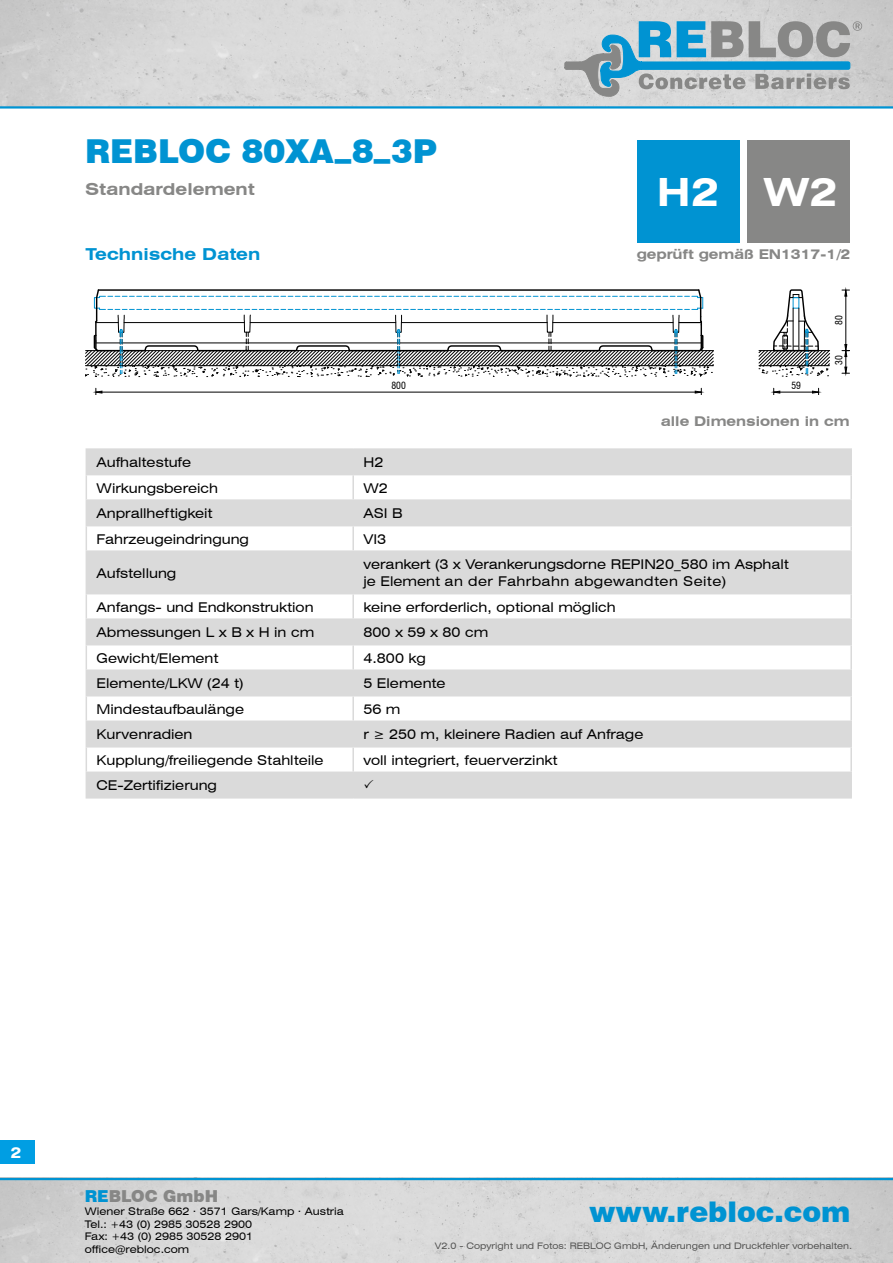
<style>
.page{position:relative;width:893px;height:1263px;background:#fff}
.page>*{position:absolute;margin:0;border:0;box-sizing:border-box;transform-origin:0 0}
.t1{font:700 expanded 39px "Swiss 721 BT";color:#fff}
.t2{font:900 33px "Swiss 721 BT";color:#0093d2}
.t3{font:900 28.5px "Swiss 721 BT";color:#0093d2}
.t4{font:700 expanded 16.5px "Swiss 721 BT";color:#0093d2}
.t5{font:700 expanded 16.5px "Swiss 721 BT";color:#878786}
.t6{font:900 16.5px "Swiss 721 BT";color:#878786}
.t7{font:700 expanded 15px "Swiss 721 BT";color:#fff}
.t8{font:expanded 13.5px/16.5px "Swiss 721 BT";color:#000}
.t9{font:700 expanded 13.5px "Swiss 721 BT";color:#878786}
.t10{font:expanded 10.5px/13.2px "Swiss 721 BT";color:#000}
.t11{font:condensed 9.6px "Swiss 721 BT";color:#000}
.t12{font:expanded 9px "Swiss 721 BT";color:#545453}
.s1{color:#0093d2}
</style>
<div class="page">
<svg style="left:87px;top:450px;width:763px;height:347px;fill:#dadada"></svg>
<hr style="left:352px;top:450px;width:2px;height:24px;background:#dadada">
<hr style="left:352px;top:475px;width:2px;height:24px;background:#dadada">
<hr style="left:352px;top:501px;width:2px;height:24px;background:#dadada">
<hr style="left:352px;top:526px;width:2px;height:24px;background:#dadada">
<hr style="left:352px;top:552px;width:2px;height:41px;background:#dadada">
<hr style="left:352px;top:620px;width:2px;height:24px;background:#dadada">
<hr style="left:352px;top:645px;width:2px;height:24px;background:#dadada">
<hr style="left:352px;top:671px;width:2px;height:24px;background:#dadada">
<hr style="left:352px;top:696px;width:2px;height:24px;background:#dadada">
<hr style="left:352px;top:722px;width:2px;height:24px;background:#dadada">
<hr style="left:352px;top:747px;width:2px;height:24px;background:#dadada">
<hr style="left:352px;top:773px;width:2px;height:24px;background:#dadada">
<hr style="left:352px;top:594px;width:2px;height:24px;background:#dadada">
<hr style="left:86px;top:448px;width:267px;height:2px;background:#dadada">
<hr style="left:353px;top:448px;width:499px;height:2px;background:#dadada">
<hr style="left:850px;top:450px;width:2px;height:24px;background:#dadada">
<hr style="left:86px;top:474px;width:267px;height:1px;background:#dadada">
<hr style="left:353px;top:474px;width:499px;height:1px;background:#dadada">
<hr style="left:850px;top:475px;width:2px;height:24px;background:#dadada">
<hr style="left:86px;top:499px;width:267px;height:2px;background:#dadada">
<hr style="left:353px;top:499px;width:499px;height:2px;background:#dadada">
<hr style="left:850px;top:501px;width:2px;height:24px;background:#dadada">
<hr style="left:86px;top:525px;width:267px;height:1px;background:#dadada">
<svg style="left:86px;top:450px;width:1px;height:100px"></svg>
<hr style="left:353px;top:525px;width:499px;height:1px;background:#dadada">
<hr style="left:850px;top:526px;width:2px;height:24px;background:#dadada">
<hr style="left:86px;top:550px;width:267px;height:2px;background:#dadada">
<hr style="left:86px;top:552px;width:1px;height:41px;background:#dadada">
<hr style="left:353px;top:550px;width:499px;height:2px;background:#dadada">
<hr style="left:850px;top:552px;width:2px;height:41px;background:#dadada">
<hr style="left:86px;top:593px;width:267px;height:1px;background:#dadada">
<hr style="left:353px;top:593px;width:499px;height:1px;background:#dadada">
<hr style="left:850px;top:594px;width:2px;height:24px;background:#dadada">
<hr style="left:86px;top:618px;width:267px;height:2px;background:#dadada">
<hr style="left:353px;top:618px;width:499px;height:2px;background:#dadada">
<hr style="left:850px;top:620px;width:2px;height:24px;background:#dadada">
<hr style="left:86px;top:644px;width:267px;height:1px;background:#dadada">
<hr style="left:353px;top:644px;width:499px;height:1px;background:#dadada">
<hr style="left:850px;top:645px;width:2px;height:24px;background:#dadada">
<hr style="left:86px;top:669px;width:267px;height:2px;background:#dadada">
<hr style="left:353px;top:669px;width:499px;height:2px;background:#dadada">
<hr style="left:850px;top:671px;width:2px;height:24px;background:#dadada">
<hr style="left:86px;top:695px;width:267px;height:1px;background:#dadada">
<hr style="left:353px;top:695px;width:499px;height:1px;background:#dadada">
<hr style="left:850px;top:696px;width:2px;height:24px;background:#dadada">
<hr style="left:86px;top:720px;width:267px;height:2px;background:#dadada">
<hr style="left:353px;top:720px;width:499px;height:2px;background:#dadada">
<hr style="left:850px;top:722px;width:2px;height:24px;background:#dadada">
<hr style="left:86px;top:746px;width:267px;height:1px;background:#dadada">
<hr style="left:353px;top:746px;width:499px;height:1px;background:#dadada">
<hr style="left:850px;top:747px;width:2px;height:24px;background:#dadada">
<hr style="left:86px;top:771px;width:267px;height:2px;background:#dadada">
<svg style="left:86px;top:594px;width:1px;height:203px"></svg>
<hr style="left:353px;top:771px;width:499px;height:2px;background:#dadada">
<hr style="left:850px;top:773px;width:2px;height:24px;background:#dadada">
<hr style="left:86px;top:797px;width:267px;height:1px;background:#dadada">
<hr style="left:353px;top:797px;width:499px;height:1px;background:#dadada">
<div style="left:637px;top:140px;width:102px;height:102px;background:#0093d2"></div>
<div style="left:748px;top:140px;width:102px;height:102px;background:#878786"></div>
<img style="left:0;top:1180px;width:893px;height:83px">
<hr style="left:0;top:1178px;width:893px;height:2px;background:#0093d2">
<div style="left:0;top:1141px;width:34px;height:23px;background:#009ee3"></div>
<img style="left:0;top:0;width:893px;height:106px">
<hr style="left:0;top:106px;width:893px;height:3px;background:#0093d2">
<hr style="left:102px;top:392px;width:593px;height:1px;background:#000">
<svg style="left:95px;top:388px;width:8px;height:7px"></svg>
<svg style="left:694px;top:388px;width:8px;height:7px"></svg>
<hr style="left:780px;top:392px;width:32px;height:1px;background:#000">
<svg style="left:812px;top:388px;width:7px;height:7px"></svg>
<svg style="left:773px;top:388px;width:7px;height:7px"></svg>
<hr style="left:845px;top:296px;width:1px;height:48px;background:#000">
<svg style="left:842px;top:289px;width:7px;height:8px"></svg>
<svg style="left:842px;top:344px;width:7px;height:30px"></svg>
<svg style="left:85px;top:289px;width:629px;height:88px"></svg>
<svg style="left:758px;top:289px;width:72px;height:88px"></svg>
<hr style="left:759px;top:365px;width:47px;height:1px;background:#000">
<hr style="left:677px;top:365px;width:36px;height:1px;background:#000">
<hr style="left:399px;top:365px;width:276px;height:1px;background:#000">
<hr style="left:122px;top:365px;width:276px;height:1px;background:#000">
<hr style="left:85px;top:365px;width:35px;height:1px;background:#000">
<svg style="left:564px;top:21px;width:298px;height:76px;background:#96b3c0"></svg>
<svg style="left:364px;top:780px;width:9px;height:8px"></svg>
<h2 class="t2" style="left:85px;top:131px;width:354px">REBLOC 80XA_8_3P</h2>
<p class="t5" style="left:85px;top:179px;width:171px">Standardelement</p>
<p class="t4" style="left:86px;top:244px;width:176px">Technische Daten</p>
<h1 class="t1" style="left:657px;top:169px;width:182px">H2 W2</h1>
<p class="t9" style="left:637px;top:246px;width:215px">geprüft gemäß EN1317-1/2</p>
<p class="t11" style="left:833px;top:325px;width:11px;rotate:-90deg">80</p>
<p class="t11" style="left:833px;top:365px;width:11px;rotate:-90deg">30</p>
<p class="t11" style="left:391px;top:380px;width:16px">800</p>
<p class="t11" style="left:791px;top:380px;width:11px">59</p>
<p class="t9" style="left:661px;top:413px;width:190px">alle Dimensionen in cm</p>
<p class="t8" style="left:97px;top:454px;width:96px">Aufhaltestufe</p>
<p class="t8" style="left:363px;top:454px;width:21px">H2</p>
<p class="t8" style="left:97px;top:479px;width:123px">Wirkungsbereich</p>
<p class="t8" style="left:363px;top:479px;width:26px">W2</p>
<p class="t8" style="left:97px;top:505px;width:117px">Anprallheftigkeit</p>
<p class="t8" style="left:363px;top:505px;width:41px">ASI B</p>
<p class="t8" style="left:97px;top:530px;width:154px">Fahrzeugeindringung</p>
<p class="t8" style="left:363px;top:530px;width:24px">VI3</p>
<p class="t8" style="left:97px;top:564px;width:81px">Aufstellung</p>
<p class="t8" style="left:363px;top:556px;width:427px">verankert (3 x Verankerungsdorne REPIN20_580 im Asphalt je Element an der Fahrbahn abgewandten Seite)</p>
<p class="t8" style="left:97px;top:598px;width:218px">Anfangs- und Endkonstruktion</p>
<p class="t8" style="left:363px;top:598px;width:254px">keine erforderlich, optional möglich</p>
<p class="t8" style="left:97px;top:624px;width:219px">Abmessungen L x B x H in cm</p>
<p class="t8" style="left:363px;top:624px;width:126px">800 x 59 x 80 cm</p>
<p class="t8" style="left:97px;top:649px;width:123px">Gewicht/Element</p>
<p class="t8" style="left:363px;top:649px;width:64px">4.800 kg</p>
<p class="t8" style="left:97px;top:675px;width:148px">Elemente/LKW (24 t)</p>
<p class="t8" style="left:363px;top:675px;width:84px">5 Elemente</p>
<p class="t8" style="left:97px;top:700px;width:149px">Mindestaufbaulänge</p>
<p class="t8" style="left:363px;top:700px;width:39px">56 m</p>
<p class="t8" style="left:97px;top:726px;width:97px">Kurvenradien</p>
<p class="t8" style="left:363px;top:726px;width:281px">r ≥ 250 m, kleinere Radien auf Anfrage</p>
<p class="t8" style="left:97px;top:752px;width:229px">Kupplung/freiliegende Stahlteile</p>
<p class="t8" style="left:363px;top:752px;width:196px">voll integriert, feuerverzinkt</p>
<p class="t8" style="left:97px;top:777px;width:122px">CE-Zertifizierung</p>
<p class="t7" style="left:11px;top:1143px;width:12px">2</p>
<p class="t6" style="left:85px;top:1186px;width:135px"><span class="s1">RE</span>BLOC GmbH</p>
<p class="t10" style="left:85px;top:1204px;width:261px">Wiener Straße 662 . 3571 Gars/Kamp . Austria<br>Tel.: +43 (0) 2985 30528 2900</p>
<p class="t10" style="left:85px;top:1230px;width:170px">Fax: +43 (0) 2985 30528 2901 office@rebloc.com</p>
<p class="t12" style="left:435px;top:1240px;width:419px">V2.0 - Copyright und Fotos: REBLOC GmbH, Änderungen und Druckfehler vorbehalten.</p>
<h3 class="t3" style="left:589px;top:1194px;width:263px">www.rebloc.com</h3>
</div>
